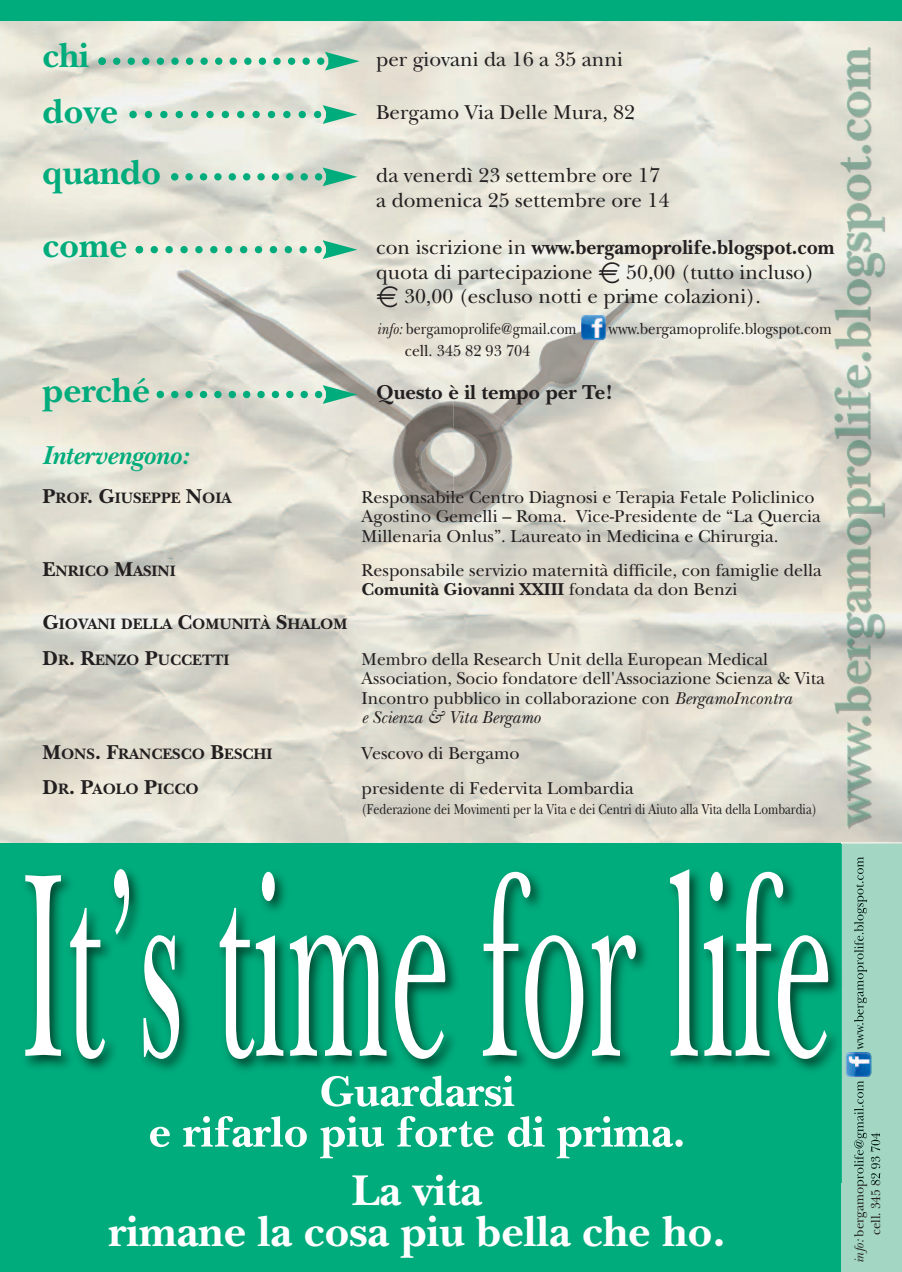
<style>
.page{position:relative;width:902px;height:1272px;background:#fff}
.page>*{position:absolute;margin:0;border:0;box-sizing:border-box;transform-origin:0 0}
.t1{font:273px "New Baskerville";color:#fff;scale:.44 1}
.t2{font:700 45px/40.5px "New Baskerville";color:#fff;text-align:center}
.t3{font:700 36px/61.1px "New Baskerville";color:#00ac7c}
.t4{font:italic 700 27px "New Baskerville";color:#00ac7c}
.t5{font:21px/24px "New Baskerville";color:#231f20}
.t6{font:700 21px "New Baskerville";color:#231f20}
.t7{font:18px/19.5px "New Baskerville";color:#231f20}
.t8{font:16.5px/22px "New Baskerville";color:#231f20;scale:.85 1}
.t9{font:16.5px "New Baskerville";color:#231f20;scale:.9 1}
.t10{font:700 15.75px "New Baskerville";color:#231f20}
.t11{font:15px "New Baskerville";color:#231f20;scale:.8 1}
.t12{font:13.5px "New Baskerville";color:#231f20;scale:.95 1}
.s1{font-weight:700}
.s2{font-family:"Euro Logo"}
.s3{font-style:italic}
.s4{font-size:21px}
</style>
<div class="page">
<img style="left:0;top:20px;width:901px;height:811px">
<img style="left:130px;top:218px;width:323px;height:262px">
<img style="left:395px;top:517px;width:58px;height:6px">
<img style="left:392px;top:400px;width:61px;height:117px">
<img style="left:453px;top:38px;width:448px;height:792px">
<img style="left:453px;top:523px;width:70px;height:4px">
<img style="left:453px;top:295px;width:182px;height:228px">
<img style="left:453px;top:400px;width:59px;height:122px">
<img style="left:834px;top:588px;width:49px;height:238px">
<div style="left:0;top:843px;width:901px;height:428px;background:#00ac7c"></div>
<div style="left:841px;top:1182px;width:60px;height:89px;background:#a3d7c4"></div>
<img style="left:581px;top:315px;width:24px;height:25px;border-radius:4px">
<img style="left:0;top:842px;width:901px;height:340px">
<svg style="left:854px;top:1180px;width:12px;height:2px"></svg>
<img style="left:870px;top:1164px;width:10px;height:18px">
<img style="left:854px;top:993px;width:12px;height:56px">
<img style="left:845px;top:1052px;width:26px;height:24px">
<img style="left:321px;top:1075px;width:193px;height:31px">
<img style="left:150px;top:1116px;width:208px;height:42px">
<img style="left:352px;top:1174px;width:104px;height:8px">
<svg style="left:98px;top:52px;width:261px;height:19px;background:#b4d5c2"></svg>
<svg style="left:129px;top:105px;width:228px;height:19px;background:#b8d9c6"></svg>
<svg style="left:171px;top:167px;width:186px;height:19px;background:#afd4c1"></svg>
<svg style="left:136px;top:240px;width:221px;height:19px;background:#bbdcc8"></svg>
<svg style="left:156px;top:385px;width:201px;height:19px;background:#add0bd"></svg>
<div style="left:0;top:0;width:901px;height:20px;background:#00ac7c"></div>
<h3 class="t3" style="left:43px;top:24px;width:48px">chi</h3>
<p class="t5" style="left:376px;top:50px;width:248px">per giovani da 16 a 35 anni</p>
<p class="t5" style="left:376px;top:103px;width:260px">Bergamo Via Delle Mura, 82</p>
<h3 class="t3" style="left:43px;top:80px;width:120px">dove quando</h3>
<p class="t5" style="left:376px;top:165px;width:294px;line-height:25.2px">da venerdì 23 settembre ore 17 a domenica 25 settembre ore 14</p>
<h3 class="t3" style="left:43px;top:214px;width:86px">come</h3>
<p class="t5" style="left:376px;top:238px;width:460px">con iscrizione in <span class="s1">www.bergamoprolife.blogspot.com </span>quota di partecipazione <span class="s2">e</span> 50,00 (tutto incluso) <span class="s2">e</span> 30,00 (escluso notti e prime colazioni).</p>
<p class="t8" style="left:405px;top:320px;width:204px;text-indent:-28px"><span class="s3">info:</span> bergamoprolife@gmail.com cell. 345 82 93 704</p>
<p class="t9" style="left:608px;top:323px;width:250px">www.bergamoprolife.blogspot.com</p>
<h3 class="t3" style="left:43px;top:359px;width:109px">perché</h3>
<h3 class="t4" style="left:43px;top:439px;width:148px">Intervengono:</h3>
<p class="t10" style="left:43px;top:488px;width:190px"><span class="s4">P</span>ROF<span class="s4">. G</span>IUSEPPE <span class="s4">N</span>OIA</p>
<p class="t7" style="left:361px;top:489px;width:460px">Responsabile Centro Diagnosi e Terapia Fetale Policlinico<br>Agostino Gemelli – Roma. Vice-Presidente de “La Quercia<br>Millenaria Onlus”. Laureato in Medicina e Chirurgia.</p>
<p class="t10" style="left:43px;top:561px;width:135px"><span class="s4">E</span>NRICO <span class="s4">M</span>ASINI</p>
<p class="t7" style="left:361px;top:562px;width:461px">Responsabile servizio maternità difficile, con famiglie della<br><span class="s1">Comunità Giovanni XXIII</span> fondata da don Benzi</p>
<p class="t10" style="left:43px;top:614px;width:306px"><span class="s4">G</span>IOVANI DELLA <span class="s4">C</span>OMUNITÀ <span class="s4">S</span>HALOM</p>
<p class="t10" style="left:43px;top:650px;width:188px"><span class="s4">D</span>R<span class="s4">. R</span>ENZO <span class="s4">P</span>UCCETTI</p>
<p class="t7" style="left:361px;top:651px;width:464px">Membro della Research Unit della European Medical Association, Socio fondatore dell'Associazione Scienza &amp; Vita Incontro pubblico in collaborazione con <span class="s3">BergamoIncontra<br>e Scienza &amp; Vita Bergamo</span></p>
<p class="t10" style="left:43px;top:744px;width:231px"><span class="s4">M</span>ONS<span class="s4">. F</span>RANCESCO <span class="s4">B</span>ESCHI</p>
<p class="t7" style="left:361px;top:745px;width:159px">Vescovo di Bergamo</p>
<p class="t10" style="left:43px;top:779px;width:157px"><span class="s4">D</span>R<span class="s4">. P</span>AOLO <span class="s4">P</span>ICCO</p>
<p class="t7" style="left:361px;top:781px;width:273px">presidente di Federvita Lombardia</p>
<p class="t11" style="left:361px;top:804px;width:570px">(Federazione dei Movimenti per la Vita e dei Centri di Aiuto alla Vita della Lombardia)</p>
<p class="t6" style="left:376px;top:380px;width:238px">Questo è il tempo per Te!</p>
<h1 class="t1" style="left:21px;top:876px;width:1846px">It’s time for life</h1>
<h2 class="t2" style="left:109px;top:1169px;width:618px">La vita<br>rimane la cosa piu bella che ho.</h2>
<p class="t12" style="left:871px;top:1235px;width:110px;rotate:-90deg">cell. 345 82 93 704</p>
</div>
